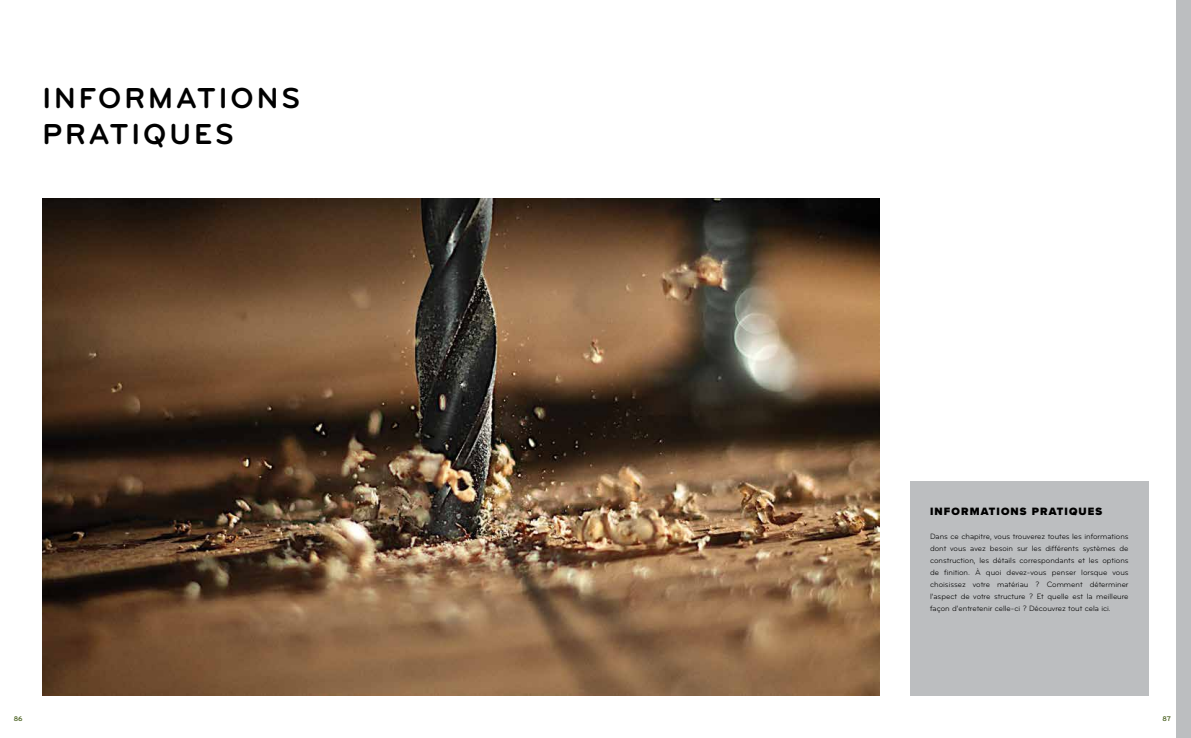
<style>
.page{position:relative;width:1191px;height:738px;background:#fff}
.page>*{position:absolute;margin:0;border:0;box-sizing:border-box;transform-origin:0 0}
.t1{font:700 30px/36px "Bryant Pro";letter-spacing:.1em;color:#000}
.t2{font:900 11px "Proxima Nova";letter-spacing:.1em;color:#000}
.t3{font:8px/12px "Bryant Pro";color:#000;text-align:justify}
.t4{font:700 7px "Bryant Pro";color:#4f6526}
</style>
<div class="page">
<img style="left:43px;top:198px;width:836px;height:496px">
<div style="left:1176px;top:0;width:15px;height:737px;background:#bcbec0"></div>
<div style="left:910px;top:480px;width:238px;height:214px;background:#bcbec0"></div>
<h1 class="t1" style="left:43px;top:80px;width:259px">INFORMATIONS<br>PRATIQUES</h1>
<h2 class="t2" style="left:930px;top:502px;width:174px">INFORMATIONS PRATIQUES</h2>
<p class="t3" style="left:930px;top:530px;width:200px">Dans ce chapitre, vous trouverez toutes les informations dont vous avez besoin sur les différents systèmes de construction, les détails correspondants et les options de finition. À quoi devez-vous penser lorsque vous choisissez votre matériau ? Comment déterminer l'aspect de votre structure ? Et quelle est la meilleure façon d'entretenir celle-ci ? Découvrez tout cela ici.</p>
<p class="t4" style="left:14px;top:713px;width:10px">86</p>
<p class="t4" style="left:1162px;top:713px;width:10px">87</p>
</div>
